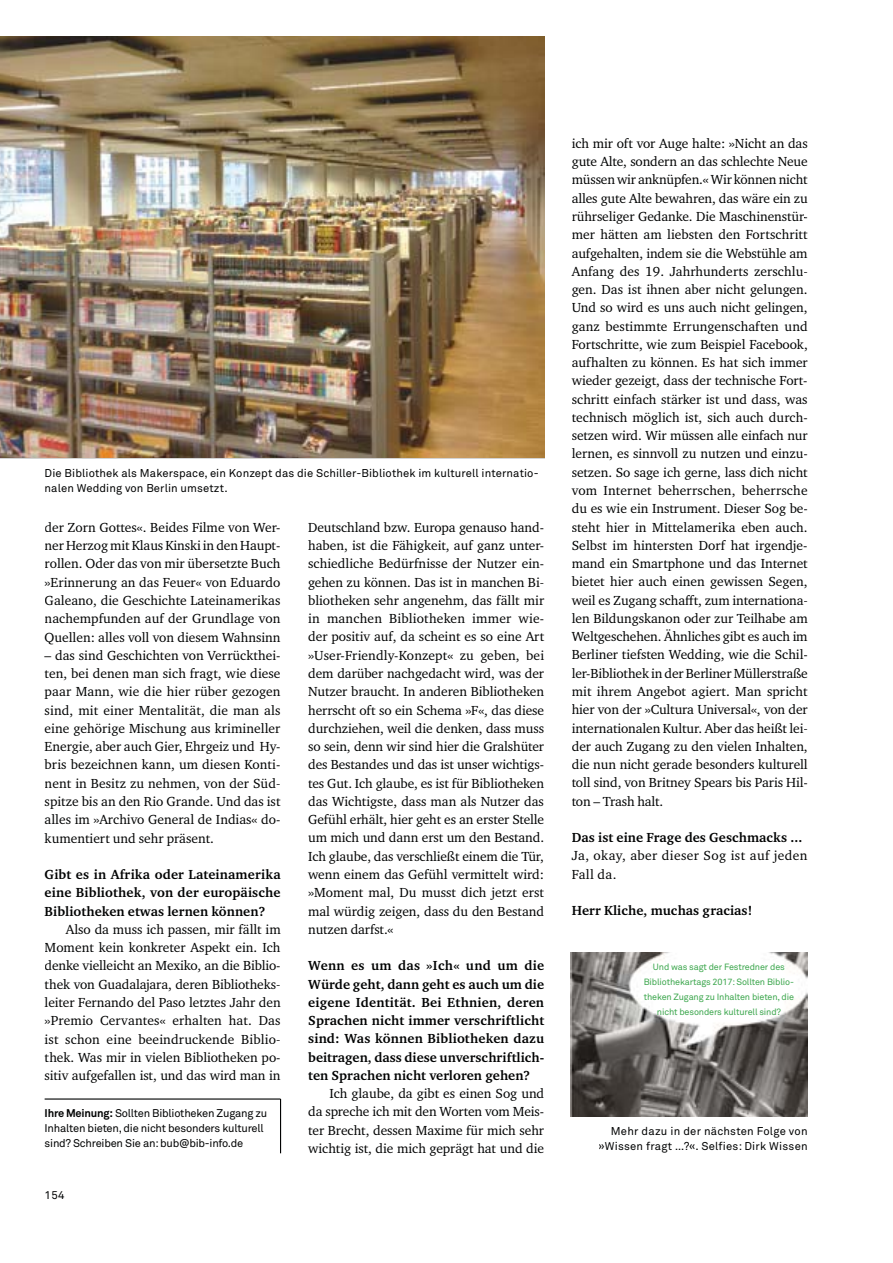
<style>
.page{position:relative;width:893px;height:1263px;background:#fff}
.page>*{position:absolute;margin:0;border:0;box-sizing:border-box;transform-origin:0 0}
.t1{font:13.5px/18.3px "Charter ITC Pro";letter-spacing:-.005em;color:#010202;text-align:justify}
.t2{font:700 13.5px/18.3px "Charter ITC Pro";letter-spacing:.005em;color:#010202;text-align:justify}
.t3{font:13.5px/18.3px "Charter ITC Pro";letter-spacing:.03em;color:#010202}
.t4{font:11.25px/15px "Akkurat Pro Regular 3";letter-spacing:.01em;color:#010202;text-align:right}
.t5{font:11.1px/15px "Akkurat Pro Regular 3";letter-spacing:-.02em;color:#010202}
.t6{font:9px/15px "Akkurat Pro Regular 3";letter-spacing:-.015em;color:#3ba64c;text-align:center}
.s1{font-family:"Akkurat Pro Bold 3"}
</style>
<div class="page">
<img style="left:571px;top:952px;width:237px;height:165px">
<svg style="left:45px;top:1098px;width:236px;height:55px"></svg>
<img style="left:0;top:36px;width:544px;height:422px">
<p class="t4" style="left:45px;top:467px;width:495px;text-align:left">Die Bibliothek als Makerspace, ein Konzept das die Schiller-Bibliothek im kulturell internatio&shy;nalen Wedding von Berlin umsetzt.</p>
<p class="t1" style="left:45px;top:519px;width:237px">der Zorn Gottes«. Beides Filme von Wer&shy;ner Herzog mit Klaus Kinski in den Haupt&shy;rollen. Oder das von mir übersetzte Buch »Erinnerung an das Feuer« von Eduardo Galeano, die Geschichte Lateinamerikas nachempfunden auf der Grundlage von Quellen: alles voll von diesem Wahnsinn</p>
<p class="t1" style="left:45px;top:647px;width:237px">– das sind Geschichten von Verrückthei&shy;ten, bei denen man sich fragt, wie diese paar Mann, wie die hier rüber gezogen sind, mit einer Mentalität, die man als eine gehörige Mischung aus krimineller Energie, aber auch Gier, Ehrgeiz und Hy&shy;bris bezeichnen kann, um diesen Konti&shy;nent in Besitz zu nehmen, von der Süd&shy;spitze bis an den Rio Grande. Und das ist alles im »Archivo General de Indias« do&shy;kumentiert und sehr präsent.</p>
<p class="t2" style="left:45px;top:866px;width:237px">Gibt es in Afrika oder Lateinamerika eine Bibliothek, von der europäische Bibliotheken etwas lernen können?</p>
<p class="t1" style="left:45px;top:921px;width:238px;text-indent:21px">Also da muss ich passen, mir fällt im Moment kein konkreter Aspekt ein. Ich denke vielleicht an Mexiko, an die Biblio&shy;thek von Guadalajara, deren Bibliotheks&shy;leiter Fernando del Paso letztes Jahr den »Premio Cervantes« erhalten hat. Das ist schon eine beeindruckende Biblio&shy;thek. Was mir in vielen Bibliotheken po&shy;sitiv aufgefallen ist, und das wird man in</p>
<p class="t5" style="left:45px;top:1107px;width:224px"><span class="s1">Ihre Meinung:</span> Sollten Bibliotheken Zugang zu<br>Inhalten bieten, die nicht besonders kulturell sind? Schreiben Sie an: bub@bib-info.de</p>
<p class="t4" style="left:45px;top:1188px;width:21px">154</p>
<p class="t1" style="left:308px;top:519px;width:237px">Deutschland bzw. Europa genauso hand&shy;haben, ist die Fähigkeit, auf ganz unter&shy;schiedliche Bedürfnisse der Nutzer ein&shy;gehen zu können. Das ist in manchen Bi&shy;bliotheken sehr angenehm, das fällt mir in manchen Bibliotheken immer wie&shy;der positiv auf, da scheint es so eine Art »User-Friendly-Konzept« zu geben, bei dem darüber nachgedacht wird, was der Nutzer braucht. In anderen Bibliotheken herrscht oft so ein Schema »F«, das diese durchziehen, weil die denken, dass muss so sein, denn wir sind hier die Gralshüter des Bestandes und das ist unser wichtigs&shy;tes Gut. Ich glaube, es ist für Bibliotheken das Wichtigste, dass man als Nutzer das Gefühl erhält, hier geht es an erster Stelle um mich und dann erst um den Bestand.<br>Ich glaube, das verschließt einem die Tür, wenn einem das Gefühl vermittelt wird: »Moment mal, Du musst dich jetzt erst mal würdig zeigen, dass du den Bestand nutzen darfst.«</p>
<p class="t2" style="left:308px;top:957px;width:238px">Wenn es um das »Ich« und um die Würde geht, dann geht es auch um die eigene Identität. Bei Ethnien, deren Sprachen nicht immer verschriftlicht sind: Was können Bibliotheken dazu beitragen, dass diese unverschriftlich&shy;ten Sprachen nicht verloren gehen?</p>
<p class="t1" style="left:308px;top:1085px;width:238px;text-indent:21px">Ich glaube, da gibt es einen Sog und da spreche ich mit den Worten vom Meis&shy;ter Brecht, dessen Maxime für mich sehr wichtig ist, die mich geprägt hat und die</p>
<p class="t1" style="left:572px;top:135px;width:238px">ich mir oft vor Auge halte: »Nicht an das gute Alte, sondern an das schlechte Neue müssen wir anknüpfen.« Wir können nicht alles gute Alte bewahren, das wäre ein zu rührseliger Gedanke. Die Maschinenstür&shy;mer hätten am liebsten den Fortschritt aufgehalten, indem sie die Webstühle am Anfang des 19. Jahrhunderts zerschlu&shy;gen. Das ist ihnen aber nicht gelungen.<br>Und so wird es uns auch nicht gelingen, ganz bestimmte Errungenschaften und Fortschritte, wie zum Beispiel Facebook, aufhalten zu können. Es hat sich immer wieder gezeigt, dass der technische Fort&shy;schritt einfach stärker ist und dass, was technisch möglich ist, sich auch durch&shy;setzen wird. Wir müssen alle einfach nur lernen, es sinnvoll zu nutzen und einzu&shy;setzen. So sage ich gerne, lass dich nicht vom Internet beherrschen, beherrsche du es wie ein Instrument. Dieser Sog be&shy;steht hier in Mittelamerika eben auch.<br>Selbst im hintersten Dorf hat irgendje&shy;mand ein Smartphone und das Internet bietet hier auch einen gewissen Segen, weil es Zugang schafft, zum internationa&shy;len Bildungskanon oder zur Teilhabe am Weltgeschehen. Ähnliches gibt es auch im Berliner tiefsten Wedding, wie die Schil&shy;ler-Bibliothek in der Berliner Müllerstraße mit ihrem Angebot agiert. Man spricht hier von der »Cultura Universal«, von der internationalen Kultur. Aber das heißt lei&shy;der auch Zugang zu den vielen Inhalten, die nun nicht gerade besonders kulturell toll sind, von Britney Spears bis Paris Hil&shy;ton – Trash halt.</p>
<p class="t2" style="left:572px;top:829px;width:232px">Das ist eine Frage des Geschmacks ...</p>
<p class="t3" style="left:572px;top:847px;width:237px">Ja, okay, aber dieser Sog ist auf jeden<br>Fall da.</p>
<p class="t2" style="left:572px;top:902px;width:182px">Herr Kliche, muchas gracias!</p>
<p class="t6" style="left:644px;top:960px;width:152px">Und was sagt der Festredner des Bibliothekartags 2017: Sollten Biblio&shy;theken Zugang zu Inhalten bieten, die nicht besonders kulturell sind?</p>
<p class="t4" style="left:598px;top:1125px;width:211px">Mehr dazu in der nächsten Folge von »Wissen fragt …?«. Selfies: Dirk Wissen</p>
</div>
